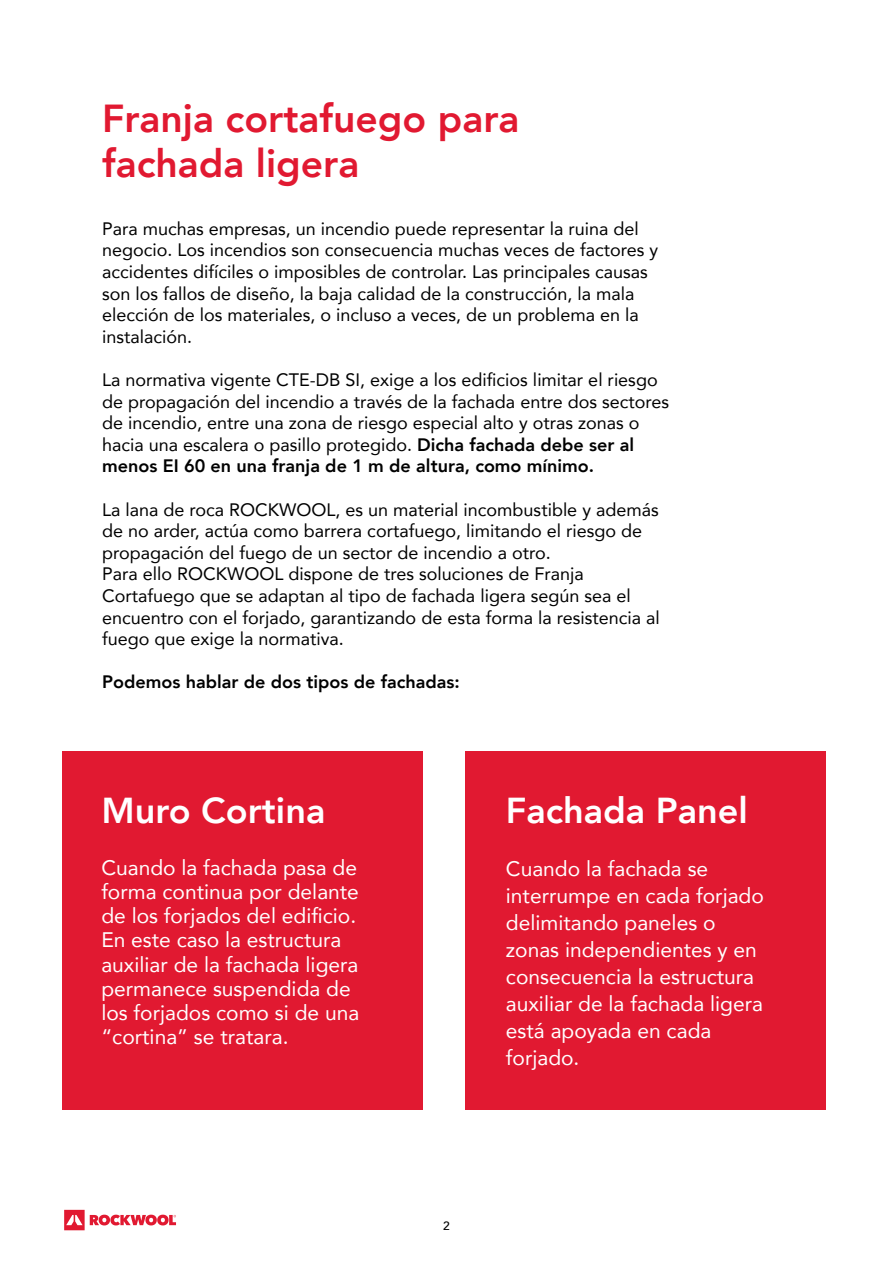
<style>
.page{position:relative;width:893px;height:1263px;background:#fff}
.page>*{position:absolute;margin:0;border:0;box-sizing:border-box;transform-origin:0 0}
.t1{font:800 39px/44.7px "Avenir";color:#e11931}
.t2{font:800 36px "Avenir";color:#fff}
.t3{font:21px/24px "Avenir";color:#fff}
.t4{font:18px/21.6px "Avenir";color:#000}
.t5{font:800 18px "Avenir";color:#000}
.t6{font:500 12px "Avenir";color:#000}
.s1{font-weight:800}
</style>
<div class="page">
<svg style="left:64px;top:1210px;width:112px;height:20px"></svg>
<div style="left:465px;top:751px;width:360px;height:358px;background:#e11931"></div>
<div style="left:62px;top:751px;width:360px;height:358px;background:#e11931"></div>
<h1 class="t1" style="left:102px;top:96px;width:419px">Franja cortafuego para fachada ligera</h1>
<p class="t4" style="left:102px;top:217px;width:558px">Para muchas empresas, un incendio puede representar la ruina del negocio. Los incendios son consecuencia muchas veces de factores y accidentes difíciles o imposibles de controlar. Las principales causas son los fallos de diseño, la baja calidad de la construcción, la mala elección de los materiales, o incluso a veces, de un problema en la instalación.</p>
<p class="t4" style="left:102px;top:368px;width:569px">La normativa vigente CTE-DB SI, exige a los edificios limitar el riesgo de propagación del incendio a través de la fachada entre dos sectores de incendio, entre una zona de riesgo especial alto y otras zonas o hacia una escalera o pasillo protegido. <span class="s1">Dicha fachada debe ser al menos EI 60 en una franja de 1 m de altura, como mínimo.</span></p>
<p class="t4" style="left:102px;top:498px;width:559px">La lana de roca ROCKWOOL, es un material incombustible y además de no arder, actúa como barrera cortafuego, limitando el riesgo de propagación del fuego de un sector de incendio a otro.<br>Para ello ROCKWOOL dispone de tres soluciones de Franja Cortafuego que se adaptan al tipo de fachada ligera según sea el encuentro con el forjado, garantizando de esta forma la resistencia al fuego que exige la normativa.</p>
<p class="t5" style="left:102px;top:668px;width:359px">Podemos hablar de dos tipos de fachadas:</p>
<h2 class="t2" style="left:101px;top:783px;width:225px">Muro Cortina</h2>
<h2 class="t2" style="left:506px;top:783px;width:244px">Fachada Panel</h2>
<p class="t3" style="left:101px;top:855px;width:260px">Cuando la fachada pasa de forma continua por delante de los forjados del edificio.<br>En este caso la estructura auxiliar de la fachada ligera permanece suspendida de los forjados como si de una “cortina” se tratara.</p>
<p class="t3" style="left:506px;top:854px;width:259px;line-height:27px">Cuando la fachada se interrumpe en cada forjado delimitando paneles o zonas independientes y en consecuencia la estructura auxiliar de la fachada ligera está apoyada en cada forjado.</p>
<p class="t6" style="left:443px;top:1215px;width:8px">2</p>
</div>
